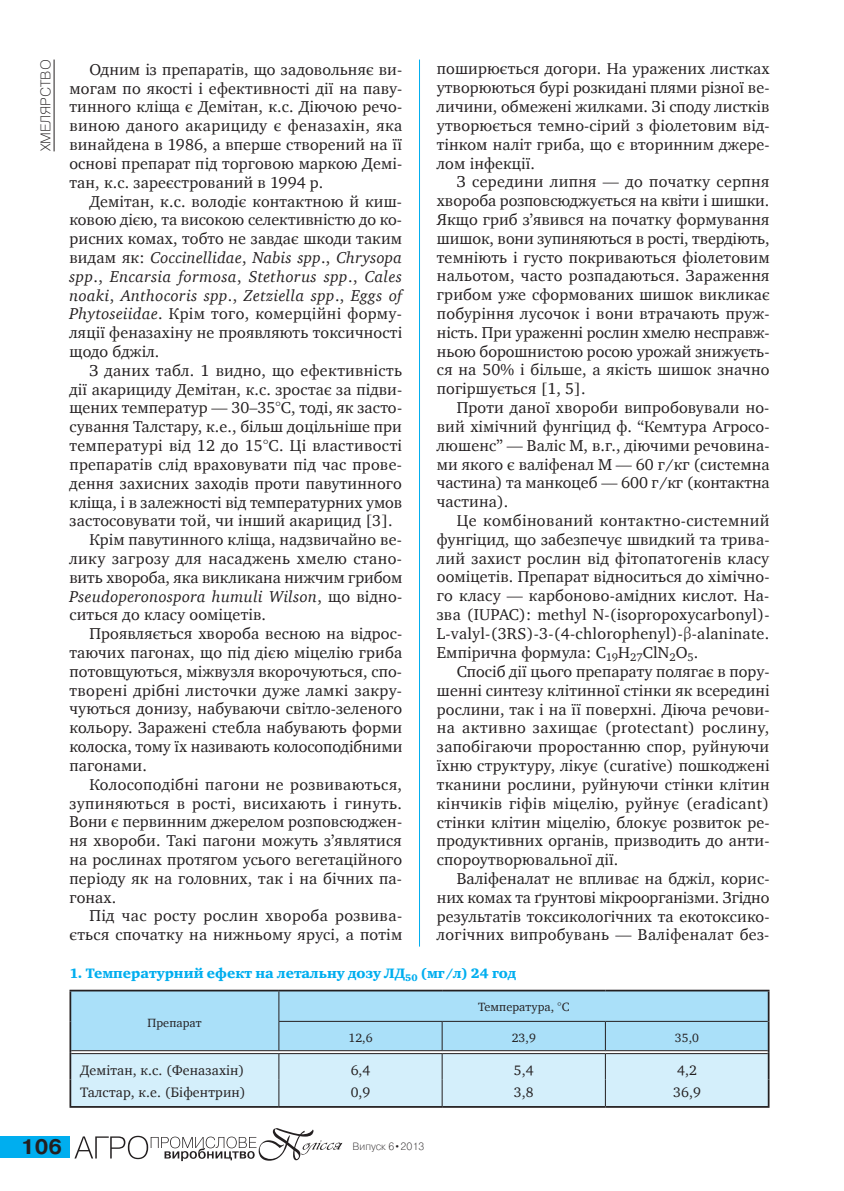
<style>
.page{position:relative;width:844px;height:1191px;background:#fff}
.page>*{position:absolute;margin:0;border:0;box-sizing:border-box;transform-origin:0 0}
.t1{font:700 21px "Pragmatica C";color:#231f20}
.t2{font:16.1px/18.7px "AS Chartis";letter-spacing:.005em;color:#231f20;text-align:justify}
.t3{font:16.1px "AS Chartis";letter-spacing:.025em;color:#231f20}
.t4{font:italic 16.1px "AS Chartis";letter-spacing:.02em;color:#231f20}
.t5{font:14px "AS Chartis";letter-spacing:.005em;color:#231f20}
.t6{font:14px "Charter Black C";color:#00aeef}
.t7{font:14px "Pragmatica Light C";color:#231f20}
.t8{font:12.25px "AS Chartis";letter-spacing:.005em;color:#231f20}
.t9{font:10.5px "Pragmatica Light C";color:#231f20}
.s1{font-style:italic}
.s2{font-style:normal}
.s3{font-weight:700}
</style>
<div class="page">
<div style="left:0;top:1136px;width:69px;height:21px;background:#00aeef"></div>
<svg style="left:74px;top:1128px;width:268px;height:33px"></svg>
<hr style="left:54px;top:60px;width:1px;height:91px;background:#231f20">
<hr style="left:419px;top:60px;width:1px;height:886px;background:#00aeef">
<div style="left:71px;top:991px;width:696px;height:30px;background:#aae0f9"></div>
<hr style="left:69px;top:989px;width:210px;height:2px;background:#231f20">
<hr style="left:69px;top:991px;width:2px;height:30px;background:#231f20">
<hr style="left:279px;top:989px;width:163px;height:2px;background:#231f20">
<hr style="left:442px;top:989px;width:163px;height:2px;background:#231f20">
<hr style="left:605px;top:989px;width:164px;height:2px;background:#231f20">
<hr style="left:767px;top:991px;width:2px;height:30px;background:#231f20">
<hr style="left:69px;top:1021px;width:2px;height:31px;background:#231f20">
<hr style="left:767px;top:1021px;width:2px;height:31px;background:#231f20">
<hr style="left:69px;top:1052px;width:2px;height:27px;background:#231f20">
<hr style="left:767px;top:1052px;width:2px;height:27px;background:#231f20">
<hr style="left:69px;top:1079px;width:2px;height:27px;background:#231f20">
<hr style="left:767px;top:1079px;width:2px;height:27px;background:#231f20">
<hr style="left:69px;top:1106px;width:210px;height:1px;background:#231f20">
<hr style="left:605px;top:1106px;width:164px;height:1px;background:#231f20">
<hr style="left:278px;top:991px;width:1px;height:30px;background:#231f20">
<svg style="left:70px;top:1021px;width:698px;height:86px;background:#c1e4f4"></svg>
<hr style="left:71px;top:1050px;width:208px;height:1px;background:#231f20">
<hr style="left:71px;top:1053px;width:208px;height:1px;background:#231f20">
<hr style="left:279px;top:1050px;width:163px;height:1px;background:#231f20">
<hr style="left:279px;top:1053px;width:163px;height:1px;background:#231f20">
<hr style="left:442px;top:1050px;width:163px;height:1px;background:#231f20">
<hr style="left:442px;top:1053px;width:163px;height:1px;background:#231f20">
<hr style="left:605px;top:1050px;width:162px;height:1px;background:#231f20">
<hr style="left:605px;top:1053px;width:162px;height:1px;background:#231f20">
<p class="t7" style="left:38px;top:151px;width:93px;rotate:-90deg">ХМЕЛЯРСТВО</p>
<p class="t2" style="left:69px;top:61px;width:334px;text-indent:20px">Одним із препаратів, що задовольняє ви&shy;могам по якості і ефективності дії на паву&shy;тинного кліща є Демітан, к.с. Діючою речо&shy;виною даного акарициду є феназахін, яка винайдена в 1986, а вперше створений на її основі препарат під торговою маркою Демі&shy;тан, к.с. зареєстрований в 1994 р.</p>
<p class="t2" style="left:69px;top:193px;width:334px;text-indent:20px">Демітан, к.с. володіє контактною й киш&shy;ковою дією, та високою селективністю до ко&shy;рисних комах, тобто не завдає шкоди таким видам як: <span class="s1">Coccinellidae</span>, <span class="s1">Nabis spp</span>., <span class="s1">Chrysopa spp</span>., <span class="s1">Encarsia formosa</span>, <span class="s1">Stethorus spp</span>., <span class="s1">Cales noaki</span>, <span class="s1">Anthocoris spp</span>., <span class="s1">Zetziella spp</span>., <span class="s1">Eggs of Phytoseiidae</span>. Крім того, комерційні форму&shy;ляції феназахіну не проявляють токсичності щодо бджіл.</p>
<p class="t2" style="left:89px;top:362px;width:314px">З даних табл. 1 видно, що ефективність</p>
<p class="t2" style="left:69px;top:381px;width:334px">дії акарициду Демітан, к.с. зростає за підви-</p>
<p class="t2" style="left:69px;top:400px;width:334px">щених температур — 30–35°С, тоді, як засто-</p>
<p class="t2" style="left:69px;top:418px;width:334px">сування Талстару, к.е., більш доцільніше при</p>
<p class="t2" style="left:69px;top:437px;width:334px">температурі від 12 до 15°С. Ці властивості</p>
<p class="t2" style="left:69px;top:456px;width:334px">препаратів слід враховувати під час прове-</p>
<p class="t2" style="left:69px;top:475px;width:334px">дення захисних заходів проти павутинного</p>
<p class="t2" style="left:69px;top:494px;width:334px">кліща, і в залежності від температурних умов</p>
<p class="t2" style="left:69px;top:512px;width:324px">застосовувати той, чи інший акарицид [3].</p>
<p class="t2" style="left:89px;top:531px;width:314px">Крім павутинного кліща, надзвичайно ве-</p>
<p class="t3" style="left:69px;top:548px;width:334px">лику загрозу для насаджень хмелю стано-</p>
<p class="t2" style="left:69px;top:569px;width:334px">вить хвороба, яка викликана нижчим грибом</p>
<p class="t4" style="left:69px;top:586px;width:334px">Pseudoperonospora humuli Wilson<span class="s2">, що відно-</span></p>
<p class="t2" style="left:69px;top:606px;width:198px">ситься до класу ооміцетів.</p>
<p class="t2" style="left:89px;top:625px;width:314px">Проявляється хвороба весною на відрос-</p>
<p class="t2" style="left:69px;top:644px;width:334px">таючих пагонах, що під дією міцелію гриба</p>
<p class="t2" style="left:69px;top:663px;width:334px">потовщуються, міжвузля вкорочуються, спо-</p>
<p class="t2" style="left:69px;top:682px;width:334px">творені дрібні листочки дуже ламкі закру-</p>
<p class="t2" style="left:69px;top:700px;width:334px">чуються донизу, набуваючи світло-зеленого</p>
<p class="t2" style="left:69px;top:719px;width:334px">кольору. Заражені стебла набувають форми</p>
<p class="t2" style="left:69px;top:738px;width:334px">колоска, тому їх називають колосоподібними</p>
<p class="t2" style="left:69px;top:757px;width:79px">пагонами.</p>
<p class="t2" style="left:89px;top:776px;width:314px">Колосоподібні пагони не розвиваються,</p>
<p class="t3" style="left:69px;top:792px;width:334px">зупиняються в рості, висихають і гинуть.</p>
<p class="t2" style="left:69px;top:813px;width:334px">Вони є первинним джерелом розповсюджен-</p>
<p class="t2" style="left:69px;top:832px;width:334px">ня хвороби. Такі пагони можуть з’являтися</p>
<p class="t2" style="left:69px;top:851px;width:334px">на рослинах протягом усього вегетаційного</p>
<p class="t2" style="left:69px;top:870px;width:334px">періоду як на головних, так і на бічних па-</p>
<p class="t2" style="left:69px;top:889px;width:48px">гонах.</p>
<p class="t3" style="left:89px;top:905px;width:314px">Під час росту рослин хвороба розвива-</p>
<p class="t2" style="left:69px;top:926px;width:334px">ється спочатку на нижньому ярусі, а потім</p>
<p class="t2" style="left:437px;top:61px;width:334px">поширюється догори. На уражених листках утворюються бурі розкидані плями різної ве&shy;личини, обмежені жилками. Зі споду листків утворюється темно-сірий з фіолетовим від&shy;тінком наліт гриба, що є вторинним джере&shy;лом інфекції.</p>
<p class="t2" style="left:437px;top:174px;width:334px;text-indent:20px">З середини липня — до початку серпня хвороба розповсюджується на квіти і шишки.<br>Якщо гриб з’явився на початку формування шишок, вони зупиняються в рості, твердіють, темніють і густо покриваються фіолетовим нальотом, часто розпадаються. Зараження грибом уже сформованих шишок викликає побуріння лусочок і вони втрачають пруж&shy;ність. При ураженні рослин хмелю несправж&shy;ньою борошнистою росою урожай знижуєть&shy;ся на 50% і більше, а якість шишок значно погіршується [1, 5].</p>
<p class="t2" style="left:437px;top:399px;width:334px;text-indent:20px">Проти даної хвороби випробовували но&shy;вий хімічний фунгіцид ф. “Кемтура Агросо&shy;люшенс” — Валіс М, в.г., діючими речовина&shy;ми якого є валіфенал М — 60 г/кг (системна частина) та манкоцеб — 600 г/кг (контактна частина).</p>
<p class="t2" style="left:437px;top:512px;width:334px;text-indent:20px">Це комбінований контактно-системний фунгіцид, що забезпечує швидкий та трива&shy;лий захист рослин від фітопатогенів класу ооміцетів. Препарат відноситься до хімічно&shy;го класу — карбоново-амідних кислот. На&shy;зва (IUPAC): methyl N-(isopropoxycarbonyl)- L-valyl-(3RS)-3-(4-chlorophenyl)-β-alaninate.<br>Емпірична формула: C<sub>19</sub>H<sub>27</sub>ClN<sub>2</sub>O<sub>5</sub>.</p>
<p class="t2" style="left:437px;top:663px;width:334px;text-indent:20px">Спосіб дії цього препарату полягає в пору&shy;шенні синтезу клітинної стінки як всередині рослини, так і на її поверхні. Діюча речови&shy;на активно захищає (protectant) рослину, запобігаючи проростанню спор, руйнуючи їхню структуру, лікує (curative) пошкоджені тканини рослини, руйнуючи стінки клітин кінчиків гіфів міцелію, руйнує (eradicant) стінки клітин міцелію, блокує розвиток ре&shy;продуктивних органів, призводить до анти&shy;спороутворювальної дії.</p>
<p class="t2" style="left:437px;top:870px;width:334px;text-indent:20px">Валіфеналат не впливає на бджіл, корис&shy;них комах та ґрунтові мікроорганізми. Згідно результатів токсикологічних та екотоксико&shy;логічних випробувань — Валіфеналат без-</p>
<p class="t6" style="left:69px;top:965px;width:448px">1. Температурний ефект на летальну дозу ЛД<sub>50</sub> (мг/л) 24 год</p>
<p class="t8" style="left:147px;top:1014px;width:56px">Препарат</p>
<p class="t8" style="left:478px;top:999px;width:93px">Температура, °С</p>
<p class="t8" style="left:348px;top:1030px;width:26px">12,6</p>
<p class="t8" style="left:511px;top:1030px;width:26px">23,9</p>
<p class="t8" style="left:674px;top:1030px;width:26px">35,0</p>
<p class="t5" style="left:80px;top:1060px;width:166px">Демітан, к.с. (Феназахін)</p>
<p class="t5" style="left:350px;top:1060px;width:21px">6,4</p>
<p class="t5" style="left:514px;top:1060px;width:21px">5,4</p>
<p class="t5" style="left:677px;top:1060px;width:21px">4,2</p>
<p class="t5" style="left:80px;top:1083px;width:167px">Талстар, к.е. (Біфентрин)</p>
<p class="t5" style="left:350px;top:1083px;width:21px">0,9</p>
<p class="t5" style="left:514px;top:1083px;width:21px">3,8</p>
<p class="t5" style="left:673px;top:1083px;width:29px">36,9</p>
<h1 class="t1" style="left:21px;top:1135px;width:43px">106</h1>
<p class="t9" style="left:352px;top:1140px;width:73px">Випуск 6<span class="s3">•</span>2013</p>
</div>
